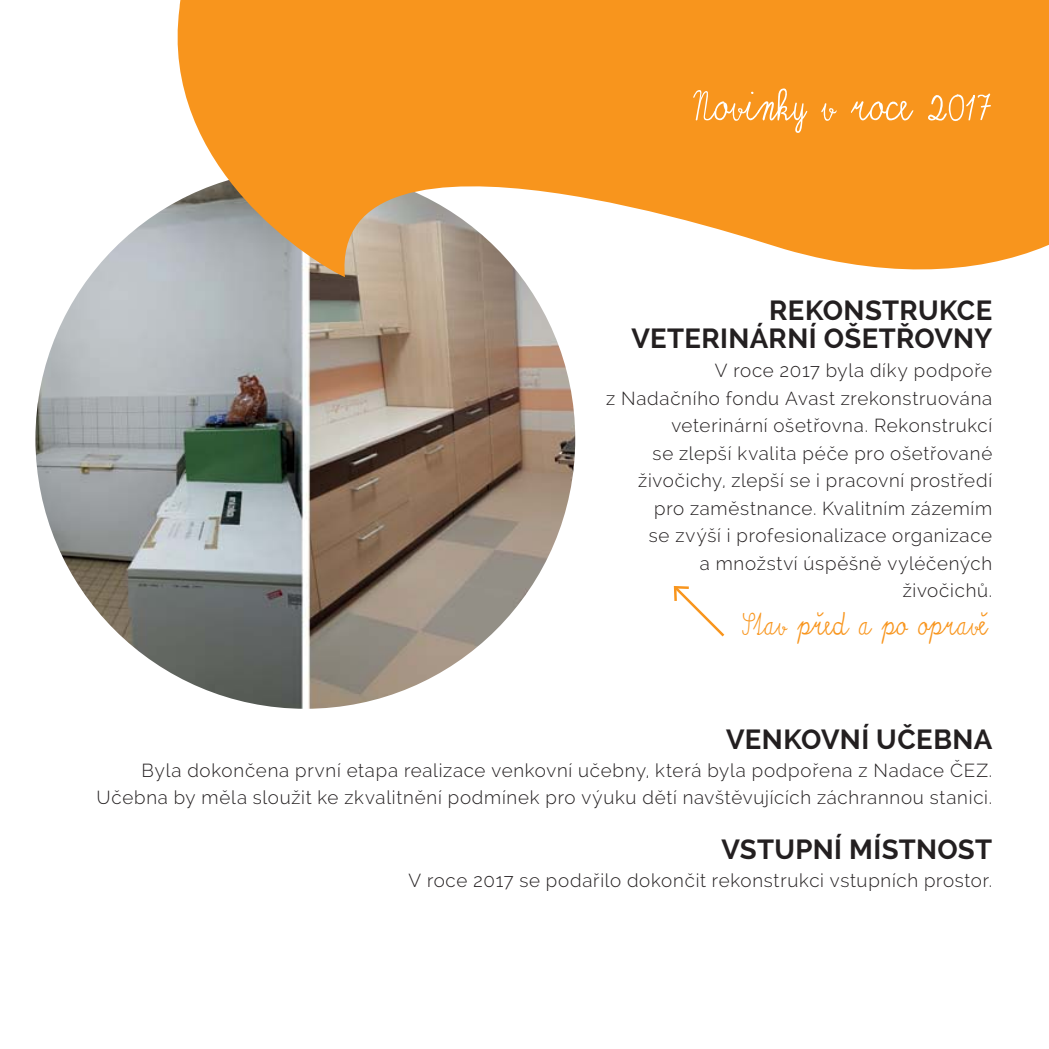
<style>
.page{position:relative;width:1049px;height:1049px;background:#fff}
.page>*{position:absolute;margin:0;border:0;box-sizing:border-box;transform-origin:0 0}
.t1{font:65px "skolacek CE";color:#fff}
.t2{font:45px "skolacek CE";color:#f8951d}
.t3{font:700 27.5px/27.5px "Raleway";letter-spacing:.01em;color:#231f20;text-align:right}
.t4{font:300 18.75px/27.5px "Raleway";letter-spacing:.04em;color:#231f20;text-align:right}
</style>
<div class="page">
<img style="left:35px;top:169px;width:540px;height:540px;border-radius:50%">
<svg style="left:673px;top:586px;width:52px;height:51px"></svg>
<svg style="left:158px;top:0;width:891px;height:380px;fill:#f8951d"></svg>
<h1 class="t1" style="left:685px;top:60px;width:308px">Novinky v roce 2017</h1>
<h3 class="t3" style="left:631px;top:299px;width:362px">REKONSTRUKCE<br>VETERINÁRNÍ OŠETŘOVNY</h3>
<p class="t4" style="left:606px;top:358px;width:388px">V roce 2017 byla díky podpoře<br>z Nadačního fondu Avast zrekonstruována veterinární ošetřovna. Rekonstrukcí<br>se zlepší kvalita péče pro ošetřované živočichy, zlepší se i pracovní prostředí pro zaměstnance. Kvalitním zázemím<br>se zvýší i profesionalizace organizace<br>a množství úspěšně vyléčených živočichů.</p>
<h2 class="t2" style="left:741px;top:593px;width:248px">Stav před a po opravě</h2>
<h3 class="t3" style="left:726px;top:727px;width:268px">VENKOVNÍ UČEBNA</h3>
<p class="t4" style="left:97px;top:758px;width:897px">Byla dokončena první etapa realizace venkovní učebny, která byla podpořena z Nadace ČEZ.<br>Učebna by měla sloužit ke zkvalitnění podmínek pro výuku dětí navštěvujících záchrannou stanici.</p>
<h3 class="t3" style="left:721px;top:837px;width:272px">VSTUPNÍ MÍSTNOST</h3>
<p class="t4" style="left:408px;top:868px;width:585px">V roce 2017 se podařilo dokončit rekonstrukci vstupních prostor.</p>
</div>
